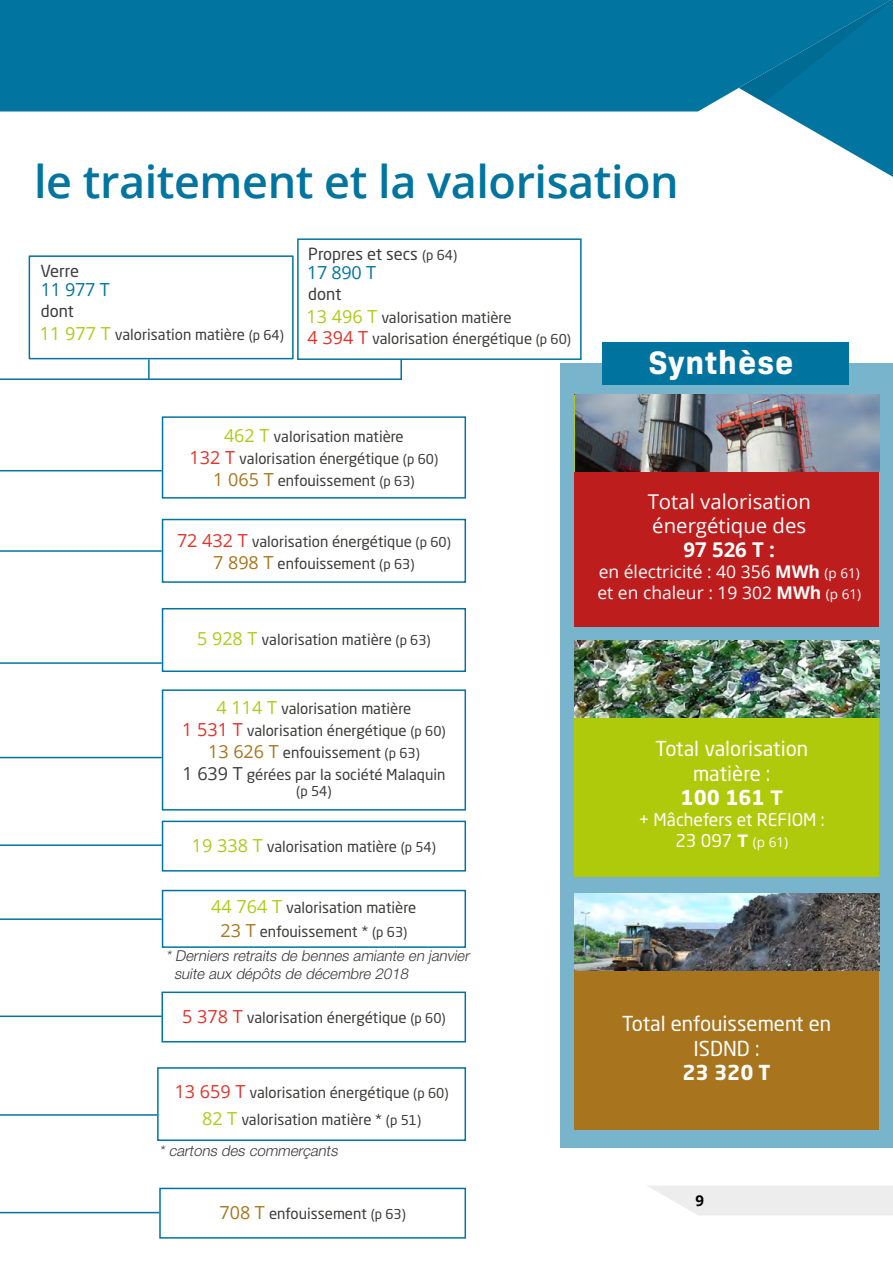
<style>
.page{position:relative;width:893px;height:1263px;background:#fff}
.page>*{position:absolute;margin:0;border:0;box-sizing:border-box;transform-origin:0 0}
.t1{font:600 45px "Open Sans";letter-spacing:-.01em;color:#01759f}
.t2{font:700 33px "Bio Sans";letter-spacing:.03em;color:#fff}
.t3{font:20.4px/24.5px "Neo Sans Std";color:#fff;text-align:center}
.t4{font:20.4px/24.5px "Open Sans";color:#fff}
.t5{font:700 20.4px "Open Sans";color:#fff}
.t6{font:700 20.4px "Neo Sans Std";color:#fff}
.t7{font:18px "Open Sans";letter-spacing:-.015em;color:#01759f}
.t8{font:17.4px/21px "Open Sans";color:#fff}
.t9{font:17.4px/21px "Neo Sans Std";color:#fff;text-align:center}
.t10{font:16.5px "Neo Sans Std";color:#3c3c3b}
.t11{font:15px/22px "Neo Sans Std";color:#3c3c3b;text-align:center}
.t12{font:italic 300 15px/18px "Helvetica Neue LT Std";color:#3c3c3b}
.t13{font:700 15px "Open Sans";color:#000}
.t14{font:13.5px "Neo Sans Std";color:#3c3c3b}
.s1{font-family:"Open Sans";font-size:18px;color:#afca1a}
.s2{font-size:13.5px}
.s3{font-family:"Open Sans";font-size:18px;color:#e4322b}
.s4{font-family:"Open Sans";font-size:18px;color:#a8751e}
.s5{font-family:"Open Sans";font-size:18px}
.s6{font-weight:700}
.s7{font-family:"Helvetica Neue LT Std";font-weight:700}
.s8{font-family:"Open Sans";font-size:13.5px}
</style>
<div class="page">
<div style="left:560px;top:363px;width:333px;height:785px;background:#78b5cc"></div>
<div style="left:575px;top:395px;width:304px;height:232px;background:#bd1d1d"></div>
<div style="left:0;top:0;width:739px;height:111px;background:#01759f"></div>
<svg style="left:739px;top:0;width:154px;height:177px"></svg>
<svg style="left:648px;top:1186px;width:245px;height:29px;background:#eee"></svg>
<hr style="left:0;top:378px;width:402px;height:2px;background:#01759f">
<hr style="left:0;top:470px;width:162px;height:1px;background:#01759f">
<hr style="left:0;top:550px;width:162px;height:2px;background:#01759f">
<hr style="left:0;top:662px;width:162px;height:2px;background:#01759f">
<hr style="left:0;top:757px;width:162px;height:1px;background:#01759f">
<hr style="left:0;top:844px;width:162px;height:2px;background:#01759f">
<hr style="left:0;top:1015px;width:162px;height:2px;background:#01759f">
<hr style="left:0;top:1114px;width:157px;height:2px;background:#01759f">
<hr style="left:0;top:918px;width:162px;height:2px;background:#01759f">
<div style="left:29px;top:255px;width:265px;height:104px;border:2px solid #01759f"></div>
<div style="left:297px;top:238px;width:285px;height:122px;border:2px solid #01759f"></div>
<div style="left:162px;top:416px;width:304px;height:83px;border:2px solid #01759f"></div>
<hr style="left:148px;top:359px;width:2px;height:20px;background:#01759f">
<hr style="left:400px;top:359px;width:2px;height:20px;background:#01759f">
<div style="left:162px;top:519px;width:304px;height:64px;border:2px solid #01759f"></div>
<div style="left:162px;top:608px;width:304px;height:64px;border:2px solid #01759f"></div>
<div style="left:162px;top:689px;width:304px;height:121px;border:2px solid #01759f"></div>
<div style="left:162px;top:821px;width:304px;height:50px;border:2px solid #01759f"></div>
<div style="left:162px;top:890px;width:304px;height:58px;border:2px solid #01759f"></div>
<div style="left:161px;top:991px;width:305px;height:51px;border:2px solid #01759f"></div>
<div style="left:157px;top:1067px;width:309px;height:74px;border:2px solid #01759f"></div>
<div style="left:575px;top:894px;width:304px;height:235px;background:#a8751e"></div>
<div style="left:575px;top:640px;width:304px;height:237px;background:#afca0b"></div>
<img style="left:575px;top:395px;width:304px;height:77px">
<div style="left:602px;top:342px;width:247px;height:42px;background:#00749e"></div>
<img style="left:575px;top:640px;width:304px;height:77px">
<img style="left:575px;top:894px;width:304px;height:77px">
<hr style="left:0;top:1212px;width:159px;height:1px;background:#01759f">
<div style="left:159px;top:1188px;width:307px;height:50px;border:2px solid #01759f"></div>
<h1 class="t1" style="left:34px;top:151px;width:646px">le traitement et la valorisation</h1>
<p class="t10" style="left:40px;top:261px;width:40px">Verre</p>
<p class="t7" style="left:41px;top:277px;width:70px">11 977 T</p>
<p class="t10" style="left:41px;top:301px;width:35px">dont</p>
<p class="t11" style="left:40px;top:323px;width:245px"><span class="s1">11 977 T</span> valorisation matière <span class="s2">(p 64)</span></p>
<p class="t10" style="left:308px;top:243px;width:150px">Propres et secs <span class="s2">(p 64)</span></p>
<p class="t7" style="left:307px;top:260px;width:70px">17 890 T</p>
<p class="t11" style="left:306px;top:306px;width:207px"><span class="s1">13 496 T</span> valorisation matière</p>
<p class="t10" style="left:308px;top:283px;width:35px">dont</p>
<p class="t11" style="left:308px;top:327px;width:265px"><span class="s3">4 394 T</span> valorisation énergétique <span class="s2">(p 60)</span></p>
<p class="t11" style="left:224px;top:425px;width:181px"><span class="s1">462 T</span> valorisation matière</p>
<p class="t11" style="left:190px;top:447px;width:250px"><span class="s3">132 T</span> valorisation énergétique <span class="s2">(p 60)</span></p>
<p class="t11" style="left:213px;top:469px;width:203px"><span class="s4">1 065 T</span> enfouissement <span class="s2">(p 63)</span></p>
<p class="t11" style="left:177px;top:530px;width:275px"><span class="s3">72 432 T</span> valorisation énergétique <span class="s2">(p 60)</span></p>
<p class="t11" style="left:213px;top:552px;width:203px"><span class="s4">7 898 T</span> enfouissement <span class="s2">(p 63)</span></p>
<p class="t11" style="left:197px;top:628px;width:235px"><span class="s1">5 928 T</span> valorisation matière <span class="s2">(p 63)</span></p>
<p class="t11" style="left:182px;top:697px;width:265px"><span class="s1">4 114 T</span> valorisation matière<br><span class="s3">1 531 T</span> valorisation énergétique <span class="s2">(p 60)</span></p>
<p class="t11" style="left:208px;top:741px;width:213px"><span class="s4">13 626 T</span> enfouissement <span class="s2">(p 63)</span></p>
<p class="t11" style="left:182px;top:763px;width:265px"><span class="s5">1 639 T</span> gérées par la société Malaquin</p>
<p class="t14" style="left:296px;top:783px;width:37px">(p 54)</p>
<p class="t11" style="left:192px;top:835px;width:245px"><span class="s1">19 338 T</span> valorisation matière <span class="s2">(p 54)</span></p>
<p class="t11" style="left:211px;top:896px;width:207px"><span class="s1">44 764 T</span> valorisation matière</p>
<p class="t11" style="left:220px;top:920px;width:188px"><span class="s4">23 T</span> enfouissement * <span class="s2">(p 63)</span></p>
<p class="t12" style="left:174px;top:946px;width:300px;text-indent:-8px">* Derniers retraits de bennes amiante en janvier suite aux dépôts de décembre 2018</p>
<p class="t11" style="left:182px;top:1006px;width:265px"><span class="s3">5 378 T</span> valorisation énergétique <span class="s2">(p 60)</span></p>
<p class="t11" style="left:175px;top:1081px;width:275px"><span class="s3">13 659 T</span> valorisation énergétique <span class="s2">(p 60)</span></p>
<p class="t11" style="left:202px;top:1109px;width:221px"><span class="s1">82 T</span> valorisation matière * <span class="s2">(p 51)</span></p>
<p class="t12" style="left:159px;top:1141px;width:183px">* cartons des commerçants</p>
<p class="t11" style="left:219px;top:1202px;width:188px"><span class="s4">708 T</span> enfouissement <span class="s2">(p 63)</span></p>
<h2 class="t2" style="left:649px;top:337px;width:146px">Synthèse</h2>
<h3 class="t4" style="left:648px;top:488px;width:165px">Total valorisation énergétique des</h3>
<h3 class="t5" style="left:683px;top:536px;width:93px">97 526 T :</h3>
<p class="t8" style="left:597px;top:561px;width:265px">en électricité : 40 356 <span class="s6">MWh</span> <span class="s2">(p 61) </span>et en chaleur : 19 302 <span class="s6">MWh</span> <span class="s2">(p 61)</span></p>
<h3 class="t3" style="left:655px;top:736px;width:154px">Total valorisation matière :<br><span class="s6">100 161</span> <span class="s7">T</span></h3>
<p class="t9" style="left:639px;top:809px;width:187px">+ Mâchefers et REFIOM :<br>23 097 <span class="s7">T</span> <span class="s8">(p 61)</span></p>
<h3 class="t3" style="left:622px;top:1011px;width:211px">Total enfouissement en<br>ISDND :</h3>
<h3 class="t6" style="left:682px;top:1059px;width:89px">23 320 T</h3>
<p class="t13" style="left:695px;top:1190px;width:10px">9</p>
</div>
